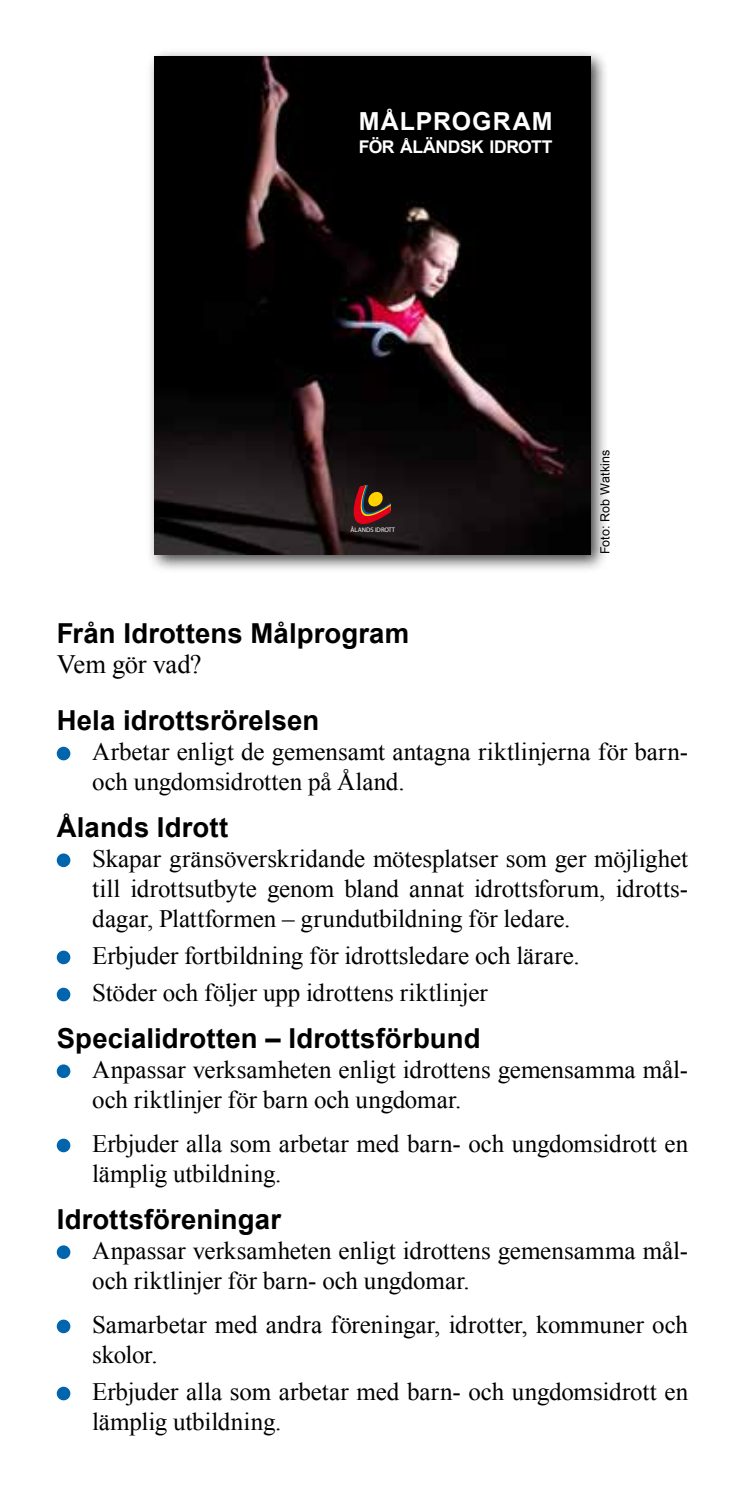
<style>
.page{position:relative;width:745px;height:1489px;background:#fff}
.page>*{position:absolute;margin:0;border:0;box-sizing:border-box;transform-origin:0 0}
.t1{font:700 27.5px "Arial";letter-spacing:.005em;color:#000}
.t2{font:26.5px "Times New Roman";letter-spacing:-.015em;color:#000}
.t3{font:25px/30px "Times New Roman";color:#000}
.t4{font:700 24.75px "Arial";letter-spacing:.045em;color:#fff}
.t5{font:700 17.5px "Arial";letter-spacing:-.025em;color:#fff}
.t6{font:12.5px "Arial";letter-spacing:.015em;color:#000}
.t7{font:6.5px "Myriad Pro";color:#fff}
</style>
<div class="page">
<div style="left:58px;top:747px;width:11px;height:12px;background:#0065ac;border-radius:50%"></div>
<div style="left:57px;top:746px;width:13px;height:14px;border:2px solid #0065ac;border-radius:50%"></div>
<div style="left:58px;top:854px;width:11px;height:12px;background:#0065ac;border-radius:50%"></div>
<div style="left:57px;top:853px;width:13px;height:14px;border:2px solid #0065ac;border-radius:50%"></div>
<div style="left:58px;top:951px;width:11px;height:12px;background:#0065ac;border-radius:50%"></div>
<div style="left:57px;top:950px;width:13px;height:14px;border:2px solid #0065ac;border-radius:50%"></div>
<div style="left:58px;top:988px;width:11px;height:12px;background:#0065ac;border-radius:50%"></div>
<div style="left:57px;top:987px;width:13px;height:14px;border:2px solid #0065ac;border-radius:50%"></div>
<div style="left:58px;top:1065px;width:11px;height:11px;background:#0065ac;border-radius:50%"></div>
<div style="left:57px;top:1064px;width:13px;height:13px;border:2px solid #0065ac;border-radius:50%"></div>
<div style="left:58px;top:1139px;width:11px;height:12px;background:#0065ac;border-radius:50%"></div>
<div style="left:57px;top:1138px;width:13px;height:14px;border:2px solid #0065ac;border-radius:50%"></div>
<div style="left:58px;top:1246px;width:11px;height:11px;background:#0065ac;border-radius:50%"></div>
<div style="left:57px;top:1245px;width:13px;height:13px;border:2px solid #0065ac;border-radius:50%"></div>
<div style="left:58px;top:1320px;width:11px;height:12px;background:#0065ac;border-radius:50%"></div>
<div style="left:57px;top:1319px;width:13px;height:14px;border:2px solid #0065ac;border-radius:50%"></div>
<div style="left:58px;top:1387px;width:11px;height:12px;background:#0065ac;border-radius:50%"></div>
<div style="left:57px;top:1386px;width:13px;height:14px;border:2px solid #0065ac;border-radius:50%"></div>
<div style="left:146px;top:48px;width:462px;height:525px;background:#000;opacity:.75"></div>
<img style="left:154px;top:57px;width:436px;height:497px">
<svg style="left:353px;top:484px;width:38px;height:40px;background:#77321e"></svg>
<p class="t4" style="left:358px;top:105px;width:195px">MÅLPROGRAM</p>
<p class="t5" style="left:358px;top:135px;width:195px">FÖR ÅLÄNDSK IDROTT</p>
<p class="t7" style="left:350px;top:526px;width:46px">ÅLANDS IDROTT</p>
<p class="t6" style="left:596px;top:554px;width:106px;rotate:-90deg">Foto: Rob Watkins</p>
<p class="t1" style="left:57px;top:615px;width:354px">Från Idrottens Målprogram</p>
<p class="t2" style="left:57px;top:646px;width:146px">Vem gör vad?</p>
<p class="t1" style="left:57px;top:702px;width:264px">Hela idrottsrörelsen</p>
<p class="t3" style="left:92px;top:736px;width:595px">Arbetar enligt de gemensamt antagna riktlinjerna för barn&shy;och ungdomsidrotten på Åland.</p>
<p class="t1" style="left:57px;top:809px;width:173px">Ålands Idrott</p>
<p class="t3" style="left:92px;top:843px;width:597px;text-align:justify">Skapar gränsöverskridande mötesplatser som ger möjlighet till idrottsutbyte genom bland annat idrottsforum, idrotts&shy;dagar, Plattformen – grundutbildning för ledare.</p>
<p class="t3" style="left:92px;top:936px;width:488px;line-height:37px">Erbjuder fortbildning för idrottsledare och lärare.<br>Stöder och följer upp idrottens riktlinjer</p>
<p class="t1" style="left:57px;top:1020px;width:425px">Specialidrotten – Idrottsförbund</p>
<p class="t3" style="left:92px;top:1054px;width:595px">Anpassar verksamheten enligt idrottens gemensamma mål&shy;och riktlinjer för barn och ungdomar.</p>
<p class="t3" style="left:92px;top:1128px;width:597px">Erbjuder alla som arbetar med barn- och ungdomsidrott en lämplig utbildning.</p>
<p class="t1" style="left:57px;top:1201px;width:226px">Idrottsföreningar</p>
<p class="t3" style="left:92px;top:1235px;width:595px">Anpassar verksamheten enligt idrottens gemensamma mål&shy;och riktlinjer för barn- och ungdomar.</p>
<p class="t3" style="left:92px;top:1309px;width:597px">Samarbetar med andra föreningar, idrotter, kommuner och skolor.</p>
<p class="t3" style="left:92px;top:1376px;width:597px">Erbjuder alla som arbetar med barn- och ungdomsidrott en lämplig utbildning.</p>
</div>
